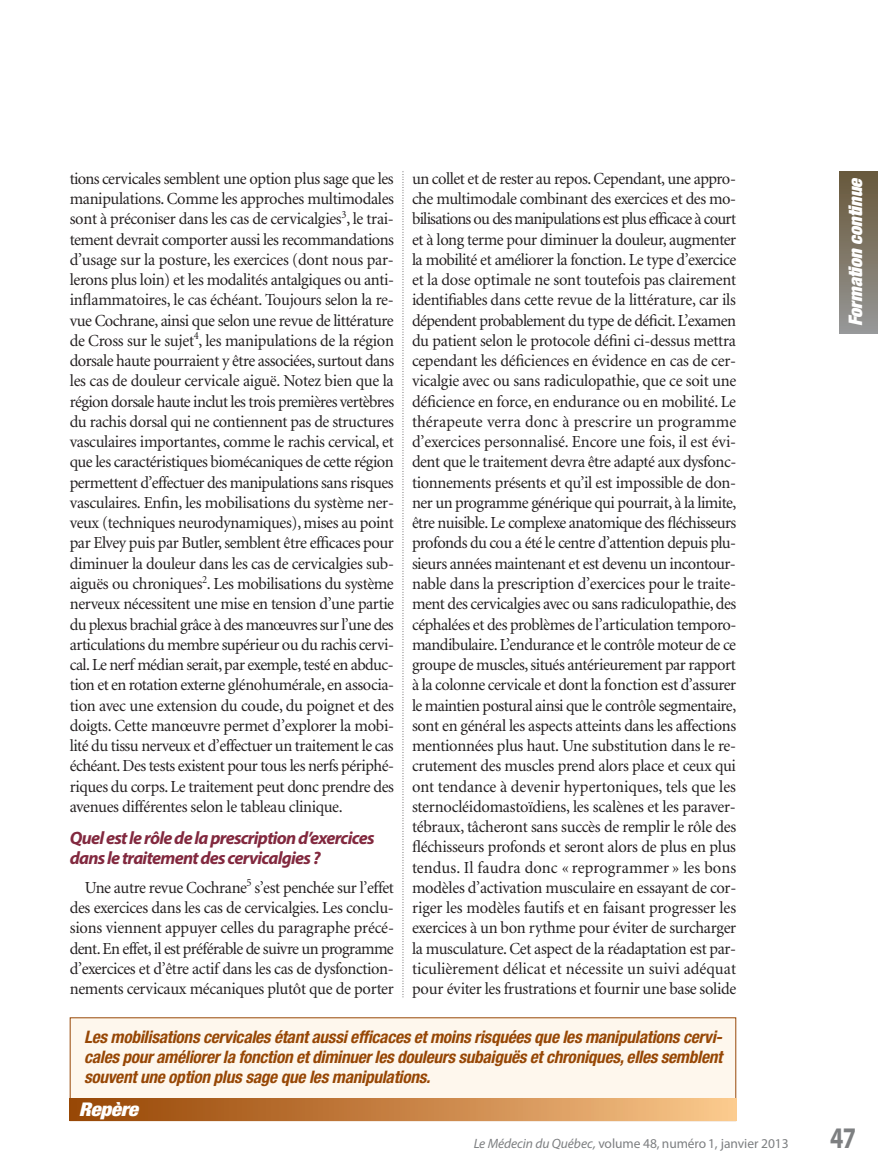
<style>
.page{position:relative;width:878px;height:1175px;background:#fff}
.page>*{position:absolute;margin:0;border:0;box-sizing:border-box;transform-origin:0 0}
.t1{font:700 30px "Myriad Pro";color:#7d7f81;scale:.8 1}
.t2{font:italic 900 condensed 18.9px "Helvetica Neue";letter-spacing:-.015em;color:#fff;scale:1.11 1}
.t3{font:italic 900 expanded 18.75px "Helvetica Neue";color:#fff}
.t4{font:italic 700 18px/20.2px "Myriad Pro";letter-spacing:-.04em;color:#82293f}
.t5{font:italic 700 condensed 17.25px/20.2px "Helvetica Neue";letter-spacing:-.015em;color:#974705}
.t6{font:16.8px/20.2px "Minion";letter-spacing:-.02em;color:#231f20;text-align:justify}
.t7{font:13.5px "Myriad Pro";letter-spacing:-.005em;color:#7d7f81}
.s1{font-style:italic}
</style>
<div class="page">
<div style="left:839px;top:172px;width:39px;height:162px;background:linear-gradient(to bottom,#68583a,#969797)"></div>
<svg style="left:402px;top:172px;width:1px;height:826px"></svg>
<div style="left:70px;top:1018px;width:665px;height:102px;background:#fef7ed"></div>
<div style="left:70px;top:1098px;width:666px;height:22px;background:linear-gradient(to right,#954302,#fac68a)"></div>
<p class="t6" style="left:70px;top:170px;width:326px">tions cervicales semblent une option plus sage que les manipulations. Comme les approches multimodales sont à préconiser dans les cas de cervicalgies<sup>3</sup>, le trai&shy;tement devrait comporter aussi les recommandations d’usage sur la posture, les exercices (dont nous par&shy;lerons plus loin) et les modalités antalgiques ou anti&shy;inflammatoires, le cas échéant. Toujours selon la re&shy;vue Cochrane, ainsi que selon une revue de littérature de Cross sur le sujet<sup>4</sup>, les manipulations de la région dorsale haute pourraient y être associées, surtout dans les cas de douleur cervicale aiguë. Notez bien que la région dorsale haute inclut les trois premières vertèbres du rachis dorsal qui ne contiennent pas de structures vasculaires importantes, comme le rachis cervical, et que les caractéristiques biomécaniques de cette région permettent d’effectuer des manipulations sans risques vasculaires. Enfin, les mobilisations du système ner&shy;veux (techniques neurodynamiques), mises au point par Elvey puis par Butler, semblent être efficaces pour diminuer la douleur dans les cas de cervicalgies sub&shy;aiguës ou chroniques<sup>2</sup>. Les mobilisations du système nerveux nécessitent une mise en tension d’une partie du plexus brachial grâce à des manœuvres sur l’une des articulations du membre supérieur ou du rachis cervi&shy;cal. Le nerf médian serait, par exemple, testé en abduc&shy;tion et en rotation externe glénohumérale, en associa&shy;tion avec une extension du coude, du poignet et des doigts. Cette manœuvre permet d’explorer la mobi&shy;lité du tissu nerveux et d’effectuer un traitement le cas échéant. Des tests existent pour tous les nerfs périphé&shy;riques du corps. Le traitement peut donc prendre des avenues différentes selon le tableau clinique.</p>
<p class="t4" style="left:70px;top:829px;width:306px">Quel est le rôle de la prescription d’exercices dans le traitement des cervicalgies ?</p>
<p class="t6" style="left:70px;top:878px;width:326px;text-indent:15px">Une autre revue Cochrane<sup>5</sup> s’est penchée sur l’effet des exercices dans les cas de cervicalgies. Les conclu&shy;sions viennent appuyer celles du paragraphe précé&shy;dent. En effet, il est préférable de suivre un programme d’exercices et d’être actif dans les cas de dysfonction&shy;nements cervicaux mécaniques plutôt que de porter</p>
<p class="t6" style="left:412px;top:170px;width:326px">un collet et de rester au repos. Ce pen dant, une appro - che multimodale combinant des exercices et des mo&shy;bilisations ou des manipulations est plus efficace à court et à long terme pour diminuer la douleur, augmenter la mobilité et améliorer la fonction. Le type d’exercice et la dose optimale ne sont toutefois pas clairement identifiables dans cette revue de la littérature, car ils dépendent probablement du type de déficit. L’examen du patient selon le protocole défini ci-dessus mettra cependant les déficiences en évidence en cas de cer&shy;vicalgie avec ou sans radiculopathie, que ce soit une déficience en force, en endurance ou en mobilité. Le thérapeute verra donc à prescrire un programme d’exercices personnalisé. Encore une fois, il est évi&shy;dent que le traitement devra être adapté aux dysfonc&shy;tionnements présents et qu’il est impossible de don&shy;ner un programme générique qui pourrait, à la limite, être nuisible. Le complexe anatomique des fléchisseurs profonds du cou a été le centre d’attention depuis plu&shy;sieurs années maintenant et est devenu un incontour&shy;nable dans la prescription d’exercices pour le traite&shy;ment des cervicalgies avec ou sans radiculopathie, des céphalées et des problèmes de l’articulation temporo&shy;mandibulaire. L’endurance et le contrôle moteur de ce groupe de muscles, situés antérieurement par rapport à la colonne cervicale et dont la fonction est d’assurer le maintien postural ainsi que le contrôle segmentaire, sont en général les aspects atteints dans les affections mentionnées plus haut. Une substitution dans le re&shy;crutement des muscles prend alors place et ceux qui ont tendance à devenir hypertoniques, tels que les sternocléidomastoïdiens, les scalènes et les paraver&shy;tébraux, tâcheront sans succès de remplir le rôle des fléchisseurs profonds et seront alors de plus en plus tendus. Il faudra donc « reprogrammer » les bons modèles d’activation mus culaire en essayant de cor&shy;riger les modèles fautifs et en faisant progresser les exercices à un bon rythme pour éviter de surcharger la musculature. Cet aspect de la réadaptation est par&shy;ticulièrement délicat et nécessite un suivi adéquat pour éviter les frustrations et fournir une base solide</p>
<p class="t3" style="left:848px;top:326px;width:151px;rotate:-90deg">Formation continue</p>
<p class="t5" style="left:84px;top:1028px;width:639px">Les mobilisations cervicales étant aussi efficaces et moins risquées que les manipulations cervi&shy;cales pour améliorer la fonction et diminuer les douleurs subaiguës et chroniques, elles semblent souvent une option plus sage que les manipulations.</p>
<p class="t2" style="left:79px;top:1102px;width:55px">Repère</p>
<h1 class="t1" style="left:830px;top:1126px;width:34px">47</h1>
<p class="t7" style="left:473px;top:1138px;width:316px"><span class="s1">Le Médecin du Québec,</span> volume 48, numéro 1, janvier 2013</p>
</div>
